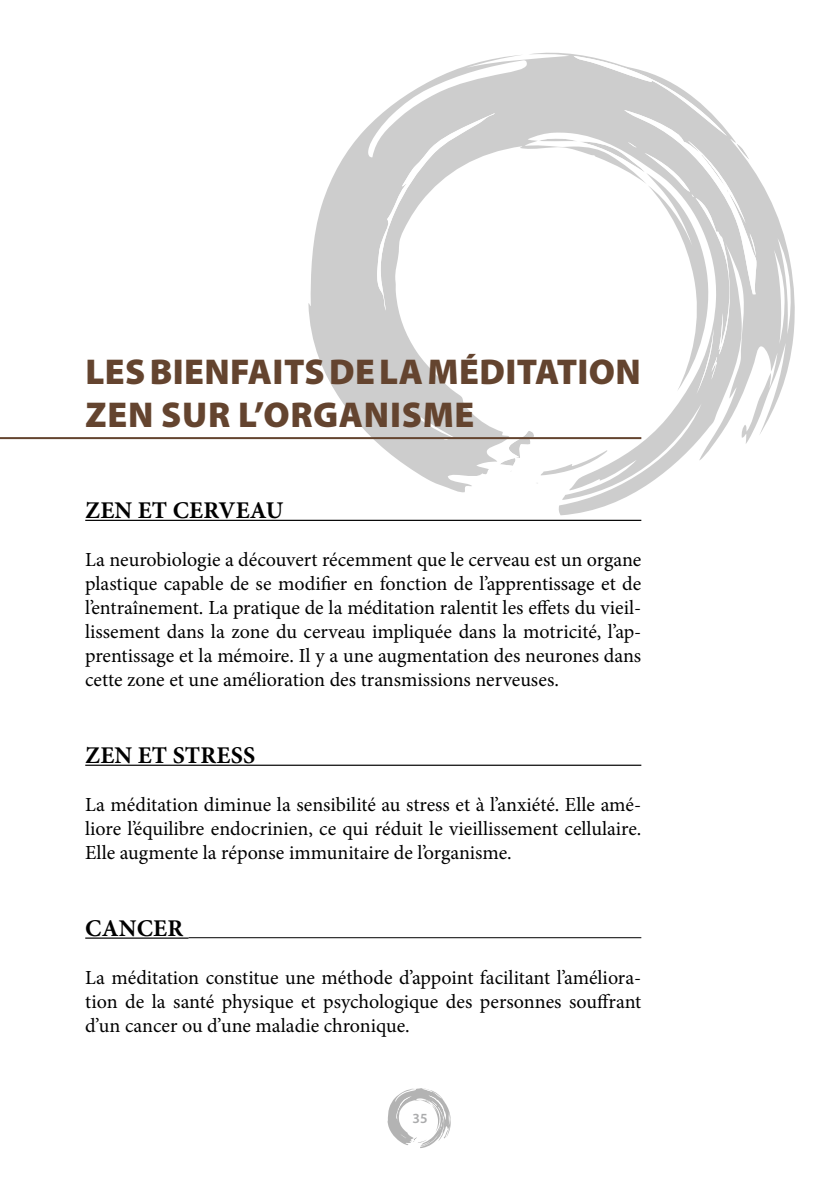
<style>
.page{position:relative;width:840px;height:1191px;background:#fff}
.page>*{position:absolute;margin:0;border:0;box-sizing:border-box;transform-origin:0 0}
.t1{font:900 36px/43.2px "Myriad Pro";letter-spacing:.01em;color:#64442f}
.t2{font:700 24px "Minion Pro";letter-spacing:.01em;color:#000}
.t3{font:20px/24px "Minion Pro";color:#000;text-align:justify}
.t4{font:600 14px "Myriad Pro";color:#87888a}
</style>
<div class="page">
<svg style="left:308px;top:52px;width:487px;height:463px"></svg>
<svg style="left:368px;top:60px;width:159px;height:251px"></svg>
<svg style="left:538px;top:56px;width:218px;height:338px"></svg>
<svg style="left:499px;top:431px;width:108px;height:44px"></svg>
<svg style="left:387px;top:1088px;width:64px;height:60px"></svg>
<hr style="left:85px;top:520px;width:556px;height:1px;background:#000">
<hr style="left:85px;top:764px;width:556px;height:2px;background:#000">
<hr style="left:85px;top:937px;width:103px;height:1px;background:#000">
<hr style="left:188px;top:937px;width:453px;height:1px;background:#000">
<hr style="left:0;top:437px;width:641px;height:2px;background:#64442f">
<h1 class="t1" style="left:85px;top:349px;width:556px;text-indent:64px">BIENFAITS DE LA MÉDITATION<br>ZEN SU R L’ORGANISME</h1>
<h1 class="t1" style="left:85px;top:349px;width:20px">LES</h1>
<p class="t2" style="left:85px;top:493px;width:104px">ZENETCER</p>
<p class="t2" style="left:218px;top:493px;width:66px">VEAU</p>
<p class="t3" style="left:85px;top:547px;width:557px">La neurobiologie a découvert récemment que le cerveau est un organe plastique capable de se modifier en fonction de l’apprentissage et de l’entraînement. La pratique de la méditation ralentit les effets du vieil&shy;lissement dans la zone du cerveau impliquée dans la motricité, l’ap&shy;prentissage et la mémoire. Il y a une augmentation des neurones dans cette zone et une amélioration des transmissions nerveuses.</p>
<p class="t2" style="left:85px;top:738px;width:116px">ZEN ET STRE</p>
<p class="t2" style="left:231px;top:738px;width:26px">SS</p>
<p class="t3" style="left:85px;top:792px;width:557px">La méditation diminue la sensibilité au stress et à l’anxiété. Elle amé&shy;liore l’équilibre endocrinien, ce qui réduit le vieillissement cellulaire.<br>Elle augmente la réponse immunitaire de l’organisme.</p>
<p class="t2" style="left:85px;top:911px;width:34px">CANCER</p>
<p class="t3" style="left:85px;top:965px;width:557px">La méditation constitue une méthode d’appoint facilitant l’améliora&shy;tion de la santé physique et psychologique des personnes souffrant d’un cancer ou d’une maladie chronique.</p>
<p class="t4" style="left:412px;top:1109px;width:17px">35</p>
</div>
